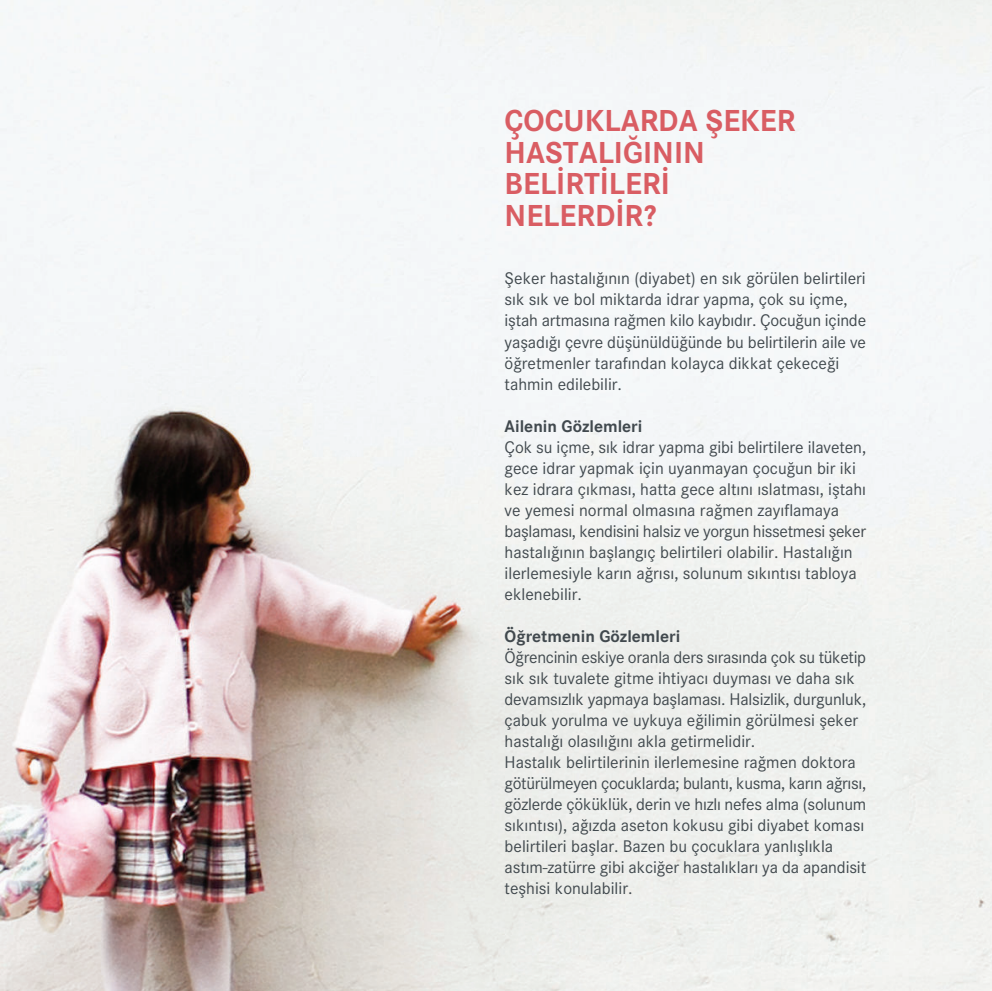
<style>
.page{position:relative;width:992px;height:991px;background:#fff}
.page>*{position:absolute;margin:0;border:0;box-sizing:border-box;transform-origin:0 0}
.t1{font:700 31.5px/31.5px "Corporate S";color:#d95d63}
.t2{font:17.5px/21px "Corporate S";color:#41494e}
.t3{font:700 17.5px "Corporate S";color:#41494e}
</style>
<div class="page">
<img style="left:0;top:0;width:991px;height:990px">
<h1 class="t1" style="left:504px;top:106px;width:292px">ÇOCUKLARDA ŞEKER<br>HASTALIĞININ<br>BELİRTİLERİ<br>NELERDİR?</h1>
<p class="t2" style="left:504px;top:268px;width:363px">Şeker hastalığının (diyabet) en sık görülen belirtileri sık sık ve bol miktarda idrar yapma, çok su içme, iştah artmasına rağmen kilo kaybıdır. Çocuğun içinde yaşadığı çevre düşünüldüğünde bu belirtilerin aile ve öğretmenler tarafından kolayca dikkat çekeceği tahmin edilebilir.</p>
<p class="t3" style="left:504px;top:416px;width:139px">Ailenin Gözlemleri</p>
<p class="t2" style="left:504px;top:436px;width:363px">Çok su içme, sık idrar yapma gibi belirtilere ilaveten, gece idrar yapmak için uyanmayan çocuğun bir iki kez idrara çıkması, hatta gece altını ıslatması, iştahı ve yemesi normal olmasına rağmen zayıflamaya başlaması, kendisini halsiz ve yorgun hissetmesi şeker hastalığının başlangıç belirtileri olabilir. Hastalığın ilerlemesiyle karın ağrısı, solunum sıkıntısı tabloya eklenebilir.</p>
<p class="t3" style="left:504px;top:626px;width:177px">Öğretmenin Gözlemleri</p>
<p class="t2" style="left:504px;top:646px;width:363px">Öğrencinin eskiye oranla ders sırasında çok su tüketip sık sık tuvalete gitme ihtiyacı duyması ve daha sık devamsızlık yapmaya başlaması. Halsizlik, durgunluk, çabuk yorulma ve uykuya eğilimin görülmesi şeker hastalığı olasılığını akla getirmelidir.<br>Hastalık belirtilerinin ilerlemesine rağmen doktora götürülmeyen çocuklarda; bulantı, kusma, karın ağrısı, gözlerde çöküklük, derin ve hızlı nefes alma (solunum sıkıntısı), ağızda aseton kokusu gibi diyabet koması belirtileri başlar. Bazen bu çocuklara yanlışlıkla astım-zatürre gibi akciğer hastalıkları ya da apandisit teşhisi konulabilir.</p>
</div>
